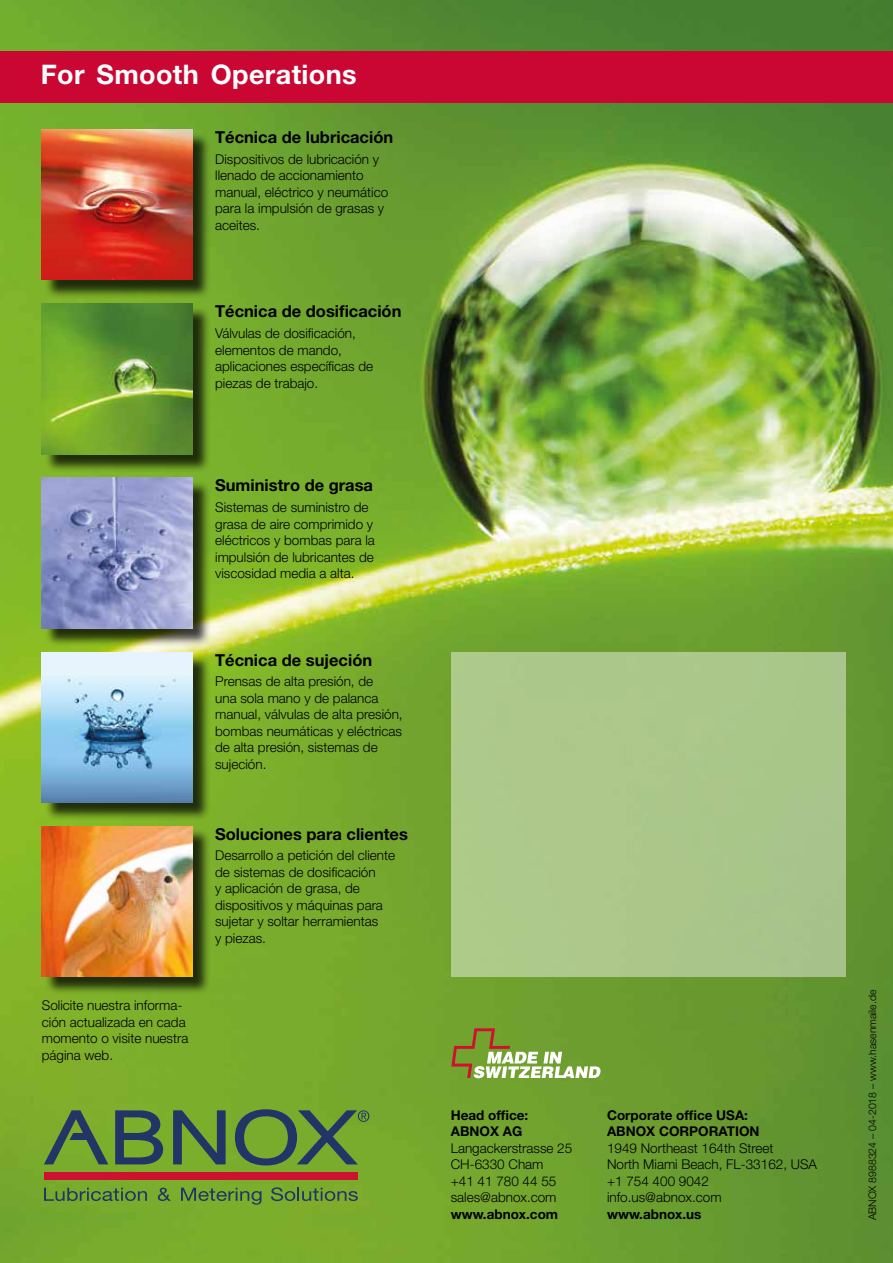
<style>
.page{position:relative;width:893px;height:1263px;background:#fff}
.page>*{position:absolute;margin:0;border:0;box-sizing:border-box;transform-origin:0 0}
.t1{font:700 27px "Helvetica Neue LT Std";letter-spacing:.015em;color:#fff}
.t2{font:700 16.5px "Helvetica Neue";color:#000}
.t3{font:300 13.5px/16.5px "Helvetica Neue LT Std";color:#000}
.t4{font:700 13.5px/16.5px "Helvetica Neue LT Std";color:#000}
.t5{font:300 10.5px "Helvetica Neue LT Std";color:#000}
</style>
<div class="page">
<img style="left:0;top:0;width:893px;height:1263px">
<div style="left:0;top:51px;width:893px;height:51px;background:#ca0733"></div>
<div style="left:44px;top:132px;width:167px;height:167px;background:#000;opacity:.75"></div>
<img style="left:42px;top:130px;width:150px;height:150px">
<div style="left:44px;top:306px;width:167px;height:167px;background:#000;opacity:.75"></div>
<img style="left:42px;top:304px;width:150px;height:150px">
<div style="left:44px;top:480px;width:167px;height:167px;background:#000;opacity:.75"></div>
<img style="left:42px;top:478px;width:150px;height:150px">
<div style="left:44px;top:654px;width:167px;height:167px;background:#000;opacity:.75"></div>
<img style="left:42px;top:652px;width:150px;height:150px">
<div style="left:44px;top:828px;width:167px;height:167px;background:#000;opacity:.75"></div>
<img style="left:42px;top:826px;width:150px;height:150px">
<svg style="left:451px;top:1028px;width:150px;height:50px;background:#91ab57"></svg>
<div style="left:451px;top:652px;width:394px;height:324px;background:#acc88a"></div>
<div style="left:44px;top:1172px;width:314px;height:8px;background:#ce112e"></div>
<svg style="left:172px;top:1109px;width:54px;height:57px;background:#537845"></svg>
<svg style="left:234px;top:1108px;width:135px;height:58px;background:#5d853f"></svg>
<svg style="left:43px;top:1109px;width:121px;height:57px;background:#5b8141"></svg>
<svg style="left:44px;top:1188px;width:103px;height:13px"></svg>
<svg style="left:158px;top:1188px;width:13px;height:13px"></svg>
<svg style="left:181px;top:1188px;width:80px;height:17px"></svg>
<svg style="left:271px;top:1187px;width:87px;height:14px"></svg>
<h1 class="t1" style="left:41px;top:58px;width:317px">For Smooth Operations</h1>
<p class="t2" style="left:215px;top:127px;width:180px">Técnica de lubricación</p>
<p class="t3" style="left:215px;top:151px;width:175px">Dispositivos de lubricación y llenado de accionamiento manual, eléctrico y neumático para la impulsión de grasas y aceites.</p>
<p class="t2" style="left:215px;top:301px;width:188px">Técnica de dosificación</p>
<p class="t3" style="left:215px;top:325px;width:160px">Válvulas de dosificación, elementos de mando, aplicaciones específicas de piezas de trabajo.</p>
<p class="t2" style="left:215px;top:475px;width:159px">Suministro de grasa</p>
<p class="t3" style="left:215px;top:499px;width:161px">Sistemas de suministro de grasa de aire comprimido y eléctricos y bombas para la impulsión de lubricantes de viscosidad media a alta.</p>
<p class="t2" style="left:215px;top:649px;width:159px">Técnica de sujeción</p>
<p class="t3" style="left:215px;top:673px;width:189px">Prensas de alta presión, de<br>una sola mano y de palanca manual, válvulas de alta presión, bombas neumáticas y eléctricas de alta presión, sistemas de sujeción.</p>
<p class="t3" style="left:42px;top:997px;width:148px">Solicite nuestra informa&shy;ción actualizada en cada momento o visite nuestra página web.</p>
<p class="t2" style="left:215px;top:823px;width:194px">Soluciones para clientes</p>
<p class="t3" style="left:215px;top:847px;width:182px">Desarrollo a petición del cliente de sistemas de dosificación<br>y aplicación de grasa, de dispositivos y máquinas para sujetar y soltar herramientas<br>y piezas.</p>
<p class="t4" style="left:451px;top:1106px;width:79px">Head office:<br>ABNOX AG</p>
<p class="t3" style="left:451px;top:1139px;width:123px">Langackerstrasse 25<br>CH-6330 Cham<br>+41 41 780 44 55 sales@abnox.com</p>
<p class="t4" style="left:451px;top:1205px;width:109px">www.abnox.com</p>
<p class="t4" style="left:607px;top:1106px;width:154px">Corporate office USA:<br>ABNOX CORPORATION</p>
<p class="t3" style="left:607px;top:1139px;width:212px">1949 Northeast 164th Street<br>North Miami Beach, FL-33162, USA +1 754 400 9042 info.us@abnox.com</p>
<p class="t4" style="left:607px;top:1205px;width:96px">www.abnox.us</p>
<p class="t5" style="left:866px;top:1220px;width:232px;rotate:-90deg">ABNOX 8988324 – 04-2018 – www.hasenmaile.de</p>
</div>
